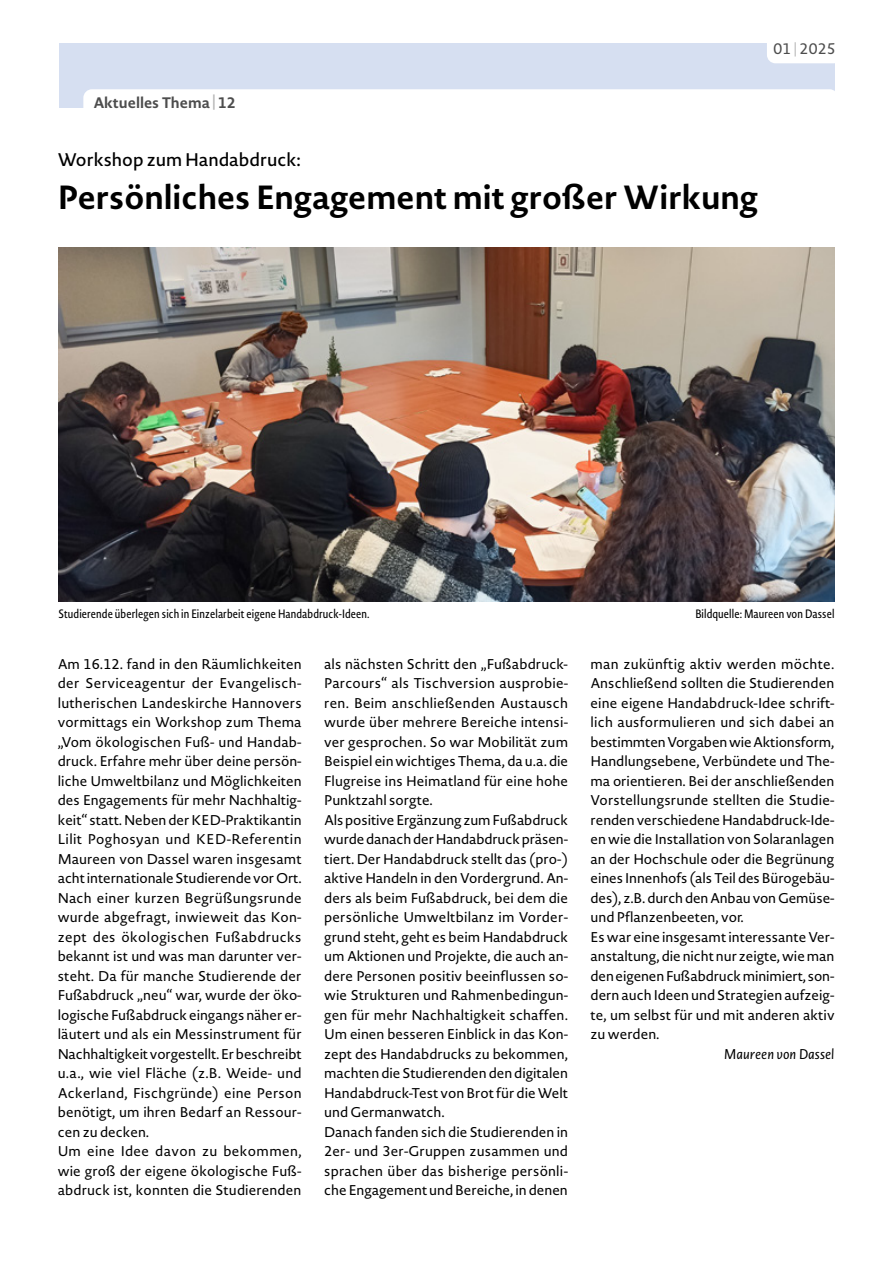
<style>
.page{position:relative;width:893px;height:1263px;background:#fff}
.page>*{position:absolute;margin:0;border:0;box-sizing:border-box;transform-origin:0 0}
.t1{font:700 33px "Novel Sans Pro";color:#000}
.t2{font:500 18px "Novel Sans Pro";color:#000}
.t3{font:700 15px "Novel Sans Pro";color:#4d4d4d}
.t4{font:15px "Novel Sans Pro";letter-spacing:.025em;color:#4d4d4d}
.t5{font:13.95px/19.5px "Novel Sans Pro";color:#000}
.t6{font:italic 13.95px "Novel Sans Pro";color:#000}
.t7{font:12px "Novel Sans Cond Pro";letter-spacing:.01em;color:#000}
.s1{color:#b3b3b3}
.s2{font-size:13.95px;color:#b3b3b3}
</style>
<div class="page">
<div style="left:58px;top:44px;width:776px;height:64px;background:#d6dff1"></div>
<div style="left:767px;top:26px;width:75px;height:37px;background:#fff;border-radius:9px"></div>
<div style="left:83px;top:89px;width:755px;height:38px;background:#fff;border-radius:9px"></div>
<img style="left:58px;top:248px;width:776px;height:353px">
<p class="t3" style="left:93px;top:92px;width:143px">Aktuelles Thema <span class="s1">|</span> 12</p>
<p class="t4" style="left:773px;top:38px;width:64px">01 <span class="s2">|</span> 2025</p>
<p class="t2" style="left:58px;top:147px;width:244px">Workshop zum Handabdruck:</p>
<h1 class="t1" style="left:58px;top:173px;width:702px">Persönliches Engagement mit großer Wirkung</h1>
<p class="t7" style="left:58px;top:605px;width:313px">Studierende überlegen sich in Einzelarbeit eigene Handabdruck-Ideen.</p>
<p class="t7" style="left:695px;top:605px;width:141px">Bildquelle: Maureen von Dassel</p>
<p class="t5" style="left:58px;top:654px;width:246px">Am 16.12. fand in den Räumlichkeiten der Serviceagentur der Evangelisch&shy;lutherischen Landeskirche Hannovers vormittags ein Workshop zum Thema „Vom ökologischen Fuß- und Handab&shy;druck. Erfahre mehr über deine persön&shy;liche Umweltbilanz und Möglichkeiten des Engagements für mehr Nachhaltig&shy;keit“ statt. Neben der KED-Praktikantin Lilit Poghosyan und KED-Referentin Maureen von Dassel waren insgesamt acht internationale Studierende vor Ort.<br>Nach einer kurzen Begrüßungsrunde wurde abgefragt, inwieweit das Kon&shy;zept des ökologischen Fußabdrucks bekannt ist und was man darunter ver&shy;steht. Da für manche Studierende der Fußabdruck „neu“ war, wurde der öko&shy;logische Fußabdruck eingangs näher er&shy;läutert und als ein Messinstrument für Nachhaltigkeit vorgestellt. Er beschreibt u.a., wie viel Fläche (z.B. Weide- und Ackerland, Fischgründe) eine Person benötigt, um ihren Bedarf an Ressour&shy;cen zu decken.<br>Um eine Idee davon zu bekommen, wie groß der eigene ökologische Fuß&shy;abdruck ist, konnten die Studierenden</p>
<p class="t5" style="left:324px;top:654px;width:246px">als nächsten Schritt den „Fußabdruck-Parcours“ als Tischversion ausprobie&shy;ren. Beim anschließenden Austausch wurde über mehrere Bereiche intensi&shy;ver gesprochen. So war Mobilität zum Beispiel ein wichtiges Thema, da u.a. die Flugreise ins Heimatland für eine hohe Punktzahl sorgte.<br>Als positive Ergänzung zum Fußabdruck wurde danach der Handabdruck präsen&shy;tiert. Der Handabdruck stellt das (pro-) aktive Handeln in den Vordergrund. An&shy;ders als beim Fußabdruck, bei dem die persönliche Umweltbilanz im Vorder&shy;grund steht, geht es beim Handabdruck um Aktionen und Projekte, die auch an&shy;dere Personen positiv beeinflussen so&shy;wie Strukturen und Rahmenbedingun&shy;gen für mehr Nachhaltigkeit schaffen.<br>Um einen besseren Einblick in das Kon&shy;zept des Handabdrucks zu bekommen, machten die Studierenden den digitalen Handabdruck-Test von Brot für die Welt und Germanwatch.<br>Danach fanden sich die Studierenden in 2er- und 3er-Gruppen zusammen und sprachen über das bisherige persönli&shy;che Engagement und Bereiche, in denen</p>
<p class="t5" style="left:591px;top:654px;width:245px">man zukünftig aktiv werden möchte.<br>Anschließend sollten die Studierenden eine eigene Handabdruck-Idee schrift&shy;lich ausformulieren und sich dabei an bestimmten Vorgaben wie Aktionsform, Handlungsebene, Verbündete und The&shy;ma orientieren. Bei der anschließenden Vorstellungsrunde stellten die Studie&shy;renden verschiedene Handabdruck-Ide&shy;en wie die Installation von Solaranlagen an der Hochschule oder die Begrünung eines Innenhofs (als Teil des Bürogebäu&shy;des), z.B. durch den Anbau von Gemüse&shy;und Pflanzenbeeten, vor.<br>Es war eine insgesamt interessante Ver&shy;anstaltung, die nicht nur zeigte, wie man den eigenen Fußabdruck minimiert, son&shy;dern auch Ideen und Strategien aufzeig&shy;te, um selbst für und mit anderen aktiv zu werden.</p>
<p class="t6" style="left:724px;top:1044px;width:112px">Maureen von Dassel</p>
</div>
